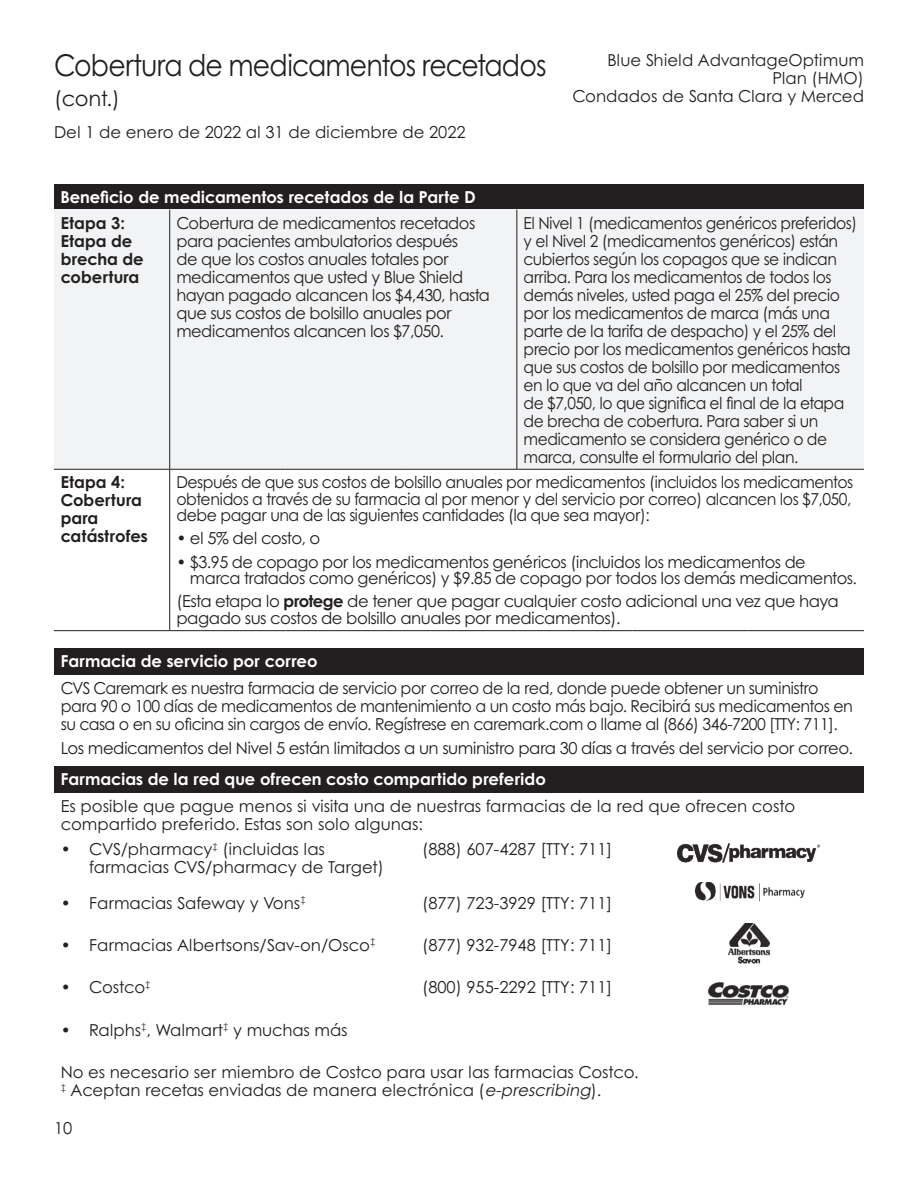
<style>
.page{position:relative;width:918px;height:1188px;background:#fff}
.page>*{position:absolute;margin:0;border:0;box-sizing:border-box;transform-origin:0 0}
.t1{font:30px "Century Gothic B";letter-spacing:-.03em;color:#231f20;scale:.89 1}
.t2{font:21px "Century Gothic B";color:#231f20}
.t3{font:16.5px/18px "Century Gothic B";letter-spacing:-.03em;color:#231f20}
.t4{font:16.5px/18px "Century Gothic B";color:#231f20}
.t5{font:16.5px/18px "Century Gothic B";letter-spacing:-.03em;color:#231f20;scale:.94 1}
.t6{font:16.5px/18px "Century Gothic B";letter-spacing:-.03em;color:#231f20;scale:.96 1}
.t7{font:16.5px "Century Gothic B";letter-spacing:-.03em;color:#231f20;scale:.95 1}
.t8{font:700 16.5px "Century Gothic B";color:#fff}
.t9{font:700 16.5px "Century Gothic B";color:#231f20}
.s1{font-weight:700}
.s2{font-style:italic}
</style>
<div class="page">
<div style="left:54px;top:184px;width:810px;height:26px;background:#231f20"></div>
<div style="left:170px;top:210px;width:347px;height:259px;background:#f2f3f4"></div>
<div style="left:517px;top:210px;width:347px;height:259px;background:#f2f3f4"></div>
<div style="left:54px;top:210px;width:116px;height:259px;background:#f2f3f4"></div>
<hr style="left:169px;top:210px;width:1px;height:259px;background:#231f20">
<hr style="left:517px;top:210px;width:1px;height:259px;background:#231f20">
<hr style="left:54px;top:469px;width:116px;height:1px;background:#231f20">
<hr style="left:170px;top:469px;width:115px;height:1px;background:#231f20">
<hr style="left:169px;top:469px;width:1px;height:161px;background:#231f20">
<hr style="left:285px;top:469px;width:116px;height:1px;background:#231f20">
<hr style="left:401px;top:469px;width:116px;height:1px;background:#231f20">
<hr style="left:517px;top:469px;width:116px;height:1px;background:#231f20">
<hr style="left:633px;top:469px;width:115px;height:1px;background:#231f20">
<hr style="left:748px;top:469px;width:116px;height:1px;background:#231f20">
<hr style="left:54px;top:630px;width:116px;height:1px;background:#231f20">
<hr style="left:170px;top:630px;width:115px;height:1px;background:#231f20">
<hr style="left:285px;top:630px;width:116px;height:1px;background:#231f20">
<hr style="left:401px;top:630px;width:116px;height:1px;background:#231f20">
<hr style="left:517px;top:630px;width:116px;height:1px;background:#231f20">
<hr style="left:633px;top:630px;width:115px;height:1px;background:#231f20">
<hr style="left:748px;top:630px;width:116px;height:1px;background:#231f20">
<div style="left:54px;top:648px;width:810px;height:27px;background:#231f20"></div>
<div style="left:54px;top:766px;width:810px;height:27px;background:#231f20"></div>
<img style="left:678px;top:843px;width:141px;height:19px">
<img style="left:708px;top:982px;width:81px;height:23px">
<img style="left:695px;top:882px;width:109px;height:20px">
<img style="left:728px;top:924px;width:41px;height:39px">
<p class="t1" style="left:54px;top:47px;width:555px">Cobertura de medicamentos recetados</p>
<p class="t4" style="left:608px;top:51px;width:258px;text-align:right">Blue Shield AdvantageOptimum<br>Plan (HMO)</p>
<p class="t2" style="left:54px;top:86px;width:67px">(cont.)</p>
<p class="t4" style="left:572px;top:87px;width:293px">Condados de Santa Clara y Merced</p>
<p class="t4" style="left:54px;top:122px;width:413px">Del 1 de enero de 2022 al 31 de diciembre de 2022</p>
<p class="t8" style="left:61px;top:187px;width:416px">Benefcio de medicamentos recetados de la Parte D</p>
<p class="t9" style="left:61px;top:212px;width:66px">Etapa 3:</p>
<p class="t3" style="left:176px;top:213px;width:300px">Cobertura de medicamentos recetados</p>
<p class="t5" style="left:524px;top:213px;width:356px">El Nivel 1 (medicamentos genéricos preferidos)</p>
<p class="t9" style="left:61px;top:230px;width:73px">Etapa de</p>
<p class="t3" style="left:176px;top:231px;width:283px">para pacientes ambulatorios después</p>
<p class="t5" style="left:524px;top:231px;width:336px">y el Nivel 2 (medicamentos genéricos) están</p>
<p class="t9" style="left:61px;top:248px;width:85px">brecha de</p>
<p class="t3" style="left:176px;top:249px;width:274px">de que los costos anuales totales por</p>
<p class="t5" style="left:524px;top:249px;width:335px">cubiertos según los copagos que se indican</p>
<p class="t9" style="left:61px;top:266px;width:80px">cobertura</p>
<p class="t3" style="left:176px;top:267px;width:315px">medicamentos que usted y Blue Shield hayan pagado alcancen los $4,430, hasta que sus costos de bolsillo anuales por medicamentos alcancen los $7,050.</p>
<p class="t5" style="left:524px;top:267px;width:350px">arriba. Para los medicamentos de todos los demás niveles, usted paga el 25% del precio por los medicamentos de marca (más una parte de la tarifa de despacho) y el 25% del precio por los medicamentos genéricos hasta que sus costos de bolsillo por medicamentos en lo que va del año alcancen un total<br>de $7,050, lo que signifca el fnal de la etapa de brecha de cobertura. Para saber si un medicamento se considera genérico o de marca, consulte el formulario del plan.</p>
<p class="t9" style="left:61px;top:472px;width:66px">Etapa 4:</p>
<p class="t7" style="left:176px;top:472px;width:714px">Después de que sus costos de bolsillo anuales por medicamentos (incluidos los medicamentos</p>
<p class="t9" style="left:61px;top:490px;width:83px">Cobertura</p>
<p class="t7" style="left:176px;top:489px;width:712px">obtenidos a través de su farmacia al por menor y del servicio por correo) alcancen los $7,050,</p>
<p class="t9" style="left:61px;top:508px;width:39px">para</p>
<p class="t7" style="left:176px;top:505px;width:500px">debe pagar una de las siguientes cantidades (la que sea mayor):</p>
<p class="t9" style="left:61px;top:526px;width:89px">catástrofes</p>
<p class="t3" style="left:176px;top:529px;width:146px">• el 5% del costo, o</p>
<p class="t3" style="left:190px;top:553px;width:669px;line-height:16.5px;text-indent:-14px">• $3.95 de copago por los medicamentos genéricos (incluidos los medicamentos de marca tratados como genéricos) y $9.85 de copago por todos los demás medicamentos.</p>
<p class="t3" style="left:176px;top:593px;width:664px;line-height:16.5px">(Esta etapa lo <span class="s1">protege</span> de tener que pagar cualquier costo adicional una vez que haya pagado sus costos de bolsillo anuales por medicamentos).</p>
<h3 class="t8" style="left:61px;top:651px;width:258px">Farmacia de servicio por correo</h3>
<p class="t6" style="left:61px;top:678px;width:827px">CVS Caremark es nuestra farmacia de servicio por correo de la red, donde puede obtener un suministro para 90 o 100 días de medicamentos de mantenimiento a un costo más bajo. Recibirá sus medicamentos en su casa o en su ofcina sin cargos de envío. Regístrese en caremark.com o llame al (866) 346-7200 [TTY: 711].</p>
<p class="t3" style="left:61px;top:739px;width:794px">Los medicamentos del Nivel 5 están limitados a un suministro para 30 días a través del servicio por correo.</p>
<h3 class="t8" style="left:61px;top:769px;width:487px">Farmacias de la red que ofrecen costo compartido preferido</h3>
<p class="t4" style="left:61px;top:797px;width:736px">Es posible que pague menos si visita una de nuestras farmacias de la red que ofrecen costo compartido preferido. Estas son solo algunas:</p>
<p class="t4" style="left:61px;top:840px;width:266px">• CVS/pharmacy<sup>‡</sup> (incluidas las</p>
<p class="t4" style="left:422px;top:840px;width:192px">(888) 607-4287 [TTY: 711]</p>
<p class="t4" style="left:89px;top:858px;width:296px">farmacias CVS/pharmacy de Target)</p>
<p class="t4" style="left:61px;top:893px;width:246px">• Farmacias Safeway y Vons<sup>‡</sup></p>
<p class="t4" style="left:422px;top:893px;width:192px">(877) 723-3929 [TTY: 711]</p>
<p class="t4" style="left:61px;top:936px;width:316px">• Farmacias Albertsons/Sav-on/Osco<sup>‡</sup></p>
<p class="t4" style="left:422px;top:936px;width:192px">(877) 932-7948 [TTY: 711]</p>
<p class="t3" style="left:61px;top:978px;width:91px">• Costco<sup>‡</sup></p>
<p class="t4" style="left:422px;top:978px;width:192px">(800) 955-2292 [TTY: 711]</p>
<p class="t4" style="left:61px;top:1021px;width:288px">• Ralphs<sup>‡</sup>, Walmart<sup>‡</sup> y muchas más</p>
<p class="t4" style="left:61px;top:1063px;width:579px">No es necesario ser miembro de Costco para usar las farmacias Costco. <sup>‡</sup> Aceptan recetas enviadas de manera electrónica (<span class="s2">e-prescribing</span>).</p>
<p class="t3" style="left:54px;top:1119px;width:20px">10</p>
</div>
